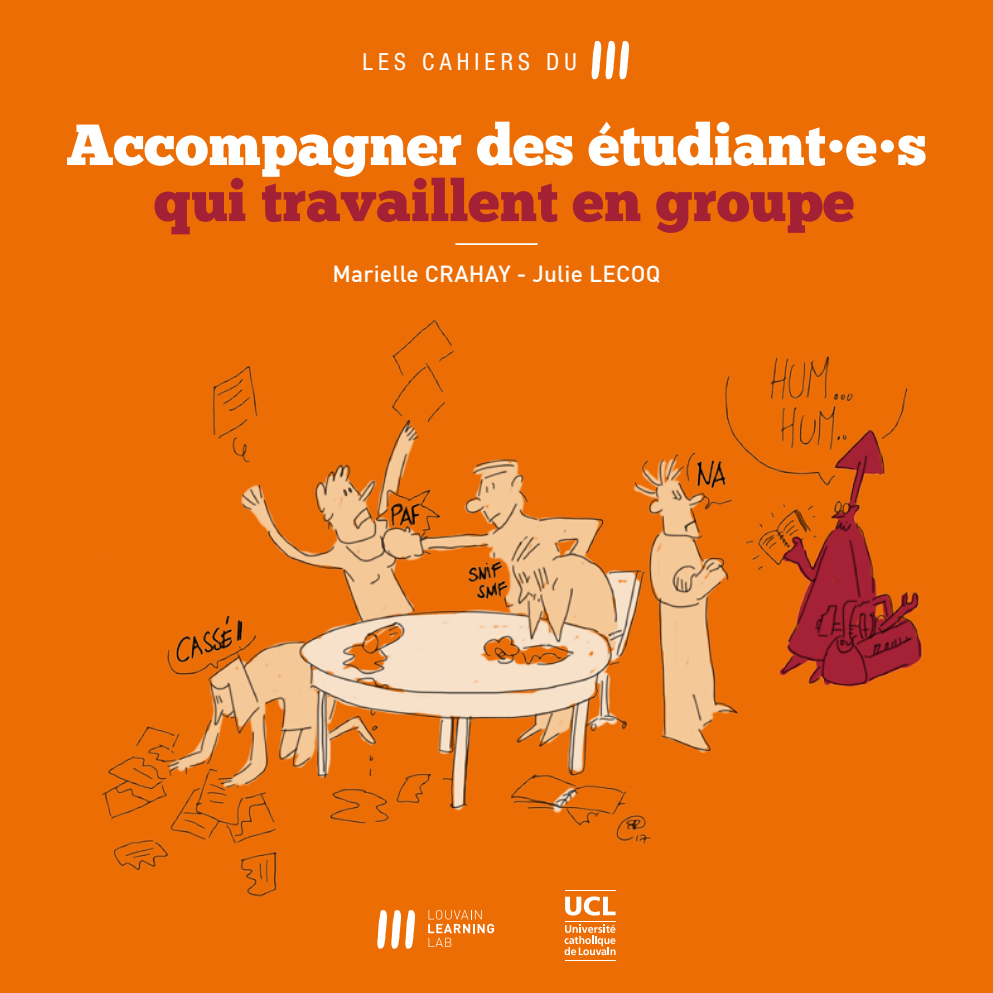
<style>
.page{position:relative;width:993px;height:993px;background:#fff}
.page>*{position:absolute;margin:0;border:0;box-sizing:border-box;transform-origin:0 0}
.t1{font:57.75px "Chunk Five";color:#fff}
.t2{font:57.75px "Chunk Five";color:#a42035}
.t3{font:condensed 23.62px "Helvetica Neue LT Pro";letter-spacing:.22em;color:#fff}
.t4{font:500 22.75px "DIN Pro";letter-spacing:.01em;color:#fff}
</style>
<div class="page">
<div style="left:0;top:0;width:992px;height:992px;background:#ed6d05"></div>
<svg style="left:591px;top:41px;width:38px;height:39px"></svg>
<img style="left:101px;top:320px;width:822px;height:577px">
<hr style="left:455px;top:243px;width:82px;height:2px;background:#fff">
<svg style="left:428px;top:910px;width:66px;height:36px"></svg>
<svg style="left:377px;top:910px;width:38px;height:38px"></svg>
<svg style="left:564px;top:924px;width:51px;height:30px"></svg>
<svg style="left:565px;top:896px;width:50px;height:19px"></svg>
<hr style="left:564px;top:890px;width:51px;height:1px;background:#fff">
<hr style="left:564px;top:960px;width:51px;height:1px;background:#fff">
<hr style="left:564px;top:920px;width:51px;height:1px;background:#fff">
<p class="t3" style="left:362px;top:48px;width:216px">LES CAHIERS DU</p>
<p class="t1" style="left:66px;top:110px;width:861px">Accompagner des étudiant·e·s</p>
<p class="t2" style="left:153px;top:166px;width:702px">qui travaillent en groupe</p>
<p class="t4" style="left:332px;top:259px;width:329px">Marielle CRAHAY - Julie LECOQ</p>
</div>
